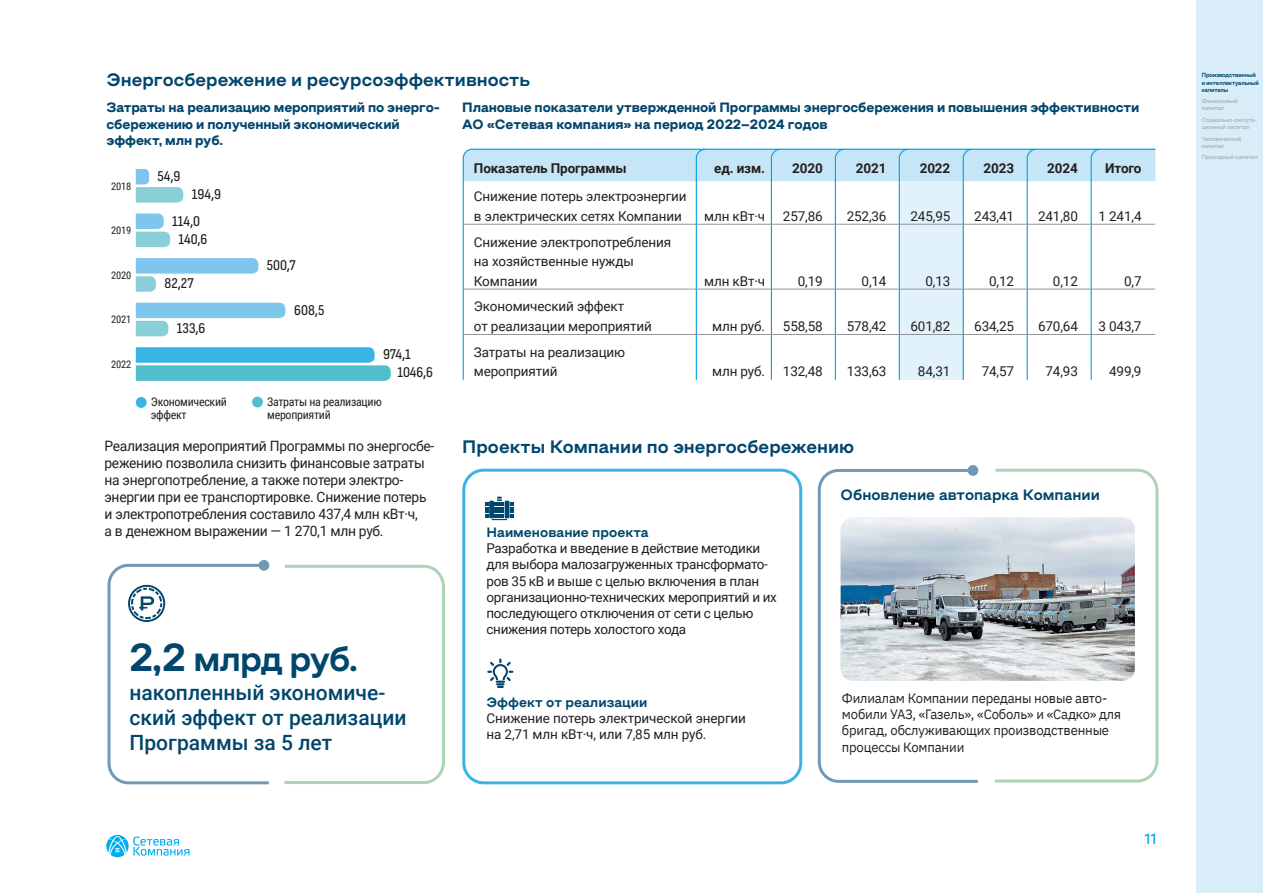
<style>
.page{position:relative;width:1263px;height:893px;background:#fff}
.page>*{position:absolute;margin:0;border:0;box-sizing:border-box;transform-origin:0 0}
.Фактоид_L2{font:700 34.5px "Steppe";letter-spacing:-.03em;color:#01466d}
.Фактоид_L1{font:500 21px/25.2px "Roboto";color:#01466d}
.Подзаголовок{font:700 18px "Steppe";color:#01466d}
.Значение_10{font:500 15px "Sofia Sans Cond";color:#231f20}
.врез_Заголовок{font:700 15px "Steppe";color:#01466d}
.t1{font:500 15px "Steppe";color:#00aeef}
.Текст{font:14.25px/17.1px "Roboto";letter-spacing:-.02em;color:#231f20}
.тблц_текст{font:13.5px/19.5px "Roboto";letter-spacing:-.01em;color:#231f20}
.Текст-2{font:13.5px/16.2px "Roboto";letter-spacing:-.025em;color:#231f20}
.Подзаголовок-2{font:800 13.5px/16.2px "Steppe";letter-spacing:-.01em;color:#01466d}
.врез_Текст{font:13.5px/16.2px "IBM Plex Sans";letter-spacing:-.015em;color:#231f20}
.тблц_header{font:700 13.5px "Roboto";letter-spacing:-.01em;color:#231f20}
.Подзаголовок-3{font:700 13.5px "Steppe";color:#01466d}
.Легенда{font:12px/13.5px "Roboto Condensed";letter-spacing:-.025em;color:#231f20}
.Год{font:10.5px "Roboto Condensed";letter-spacing:-.025em;color:#231f20}
.t2{font:500 6px/7.2px "Steppe";letter-spacing:-.03em;color:#a8a9ad;scale:.94 1}
.t3{font:700 6px/7.2px "Steppe";letter-spacing:-.03em;color:#01466d;scale:.94 1}
.s1{font-size:39px}
</style>
<div class="page">
<div style="left:1196px;top:0;width:67px;height:893px;background:#d9edf9"></div>
<svg style="left:106px;top:835px;width:83px;height:22px"></svg>
<svg style="left:462px;top:148px;width:694px;height:232px"></svg>
<hr style="left:463px;top:224px;width:692px;height:1px;background:#939598">
<hr style="left:463px;top:289px;width:692px;height:1px;background:#939598">
<hr style="left:463px;top:334px;width:692px;height:1px;background:#939598">
<div style="left:258px;top:560px;width:11px;height:11px;background:#7099b6;border-radius:50%"></div>
<svg style="left:284px;top:564px;width:161px;height:220px"></svg>
<div style="left:462px;top:469px;width:340px;height:315px;border:3px solid #39b4e7;border-radius:20px"></div>
<svg style="left:817px;top:467px;width:162px;height:316px"></svg>
<div style="left:967px;top:465px;width:11px;height:11px;background:#7099b6;border-radius:50%"></div>
<svg style="left:995px;top:468px;width:164px;height:315px"></svg>
<div style="left:136px;top:397px;width:11px;height:11px;background:#39b4e7;border-radius:50%"></div>
<div style="left:252px;top:397px;width:11px;height:10px;background:#50bfcb;border-radius:50%"></div>
<svg style="left:136px;top:169px;width:47px;height:34px"></svg>
<svg style="left:136px;top:214px;width:34px;height:33px"></svg>
<svg style="left:136px;top:303px;width:149px;height:33px"></svg>
<svg style="left:136px;top:258px;width:122px;height:34px"></svg>
<svg style="left:136px;top:347px;width:255px;height:34px;background:#5bc2dd"></svg>
<svg style="left:107px;top:562px;width:163px;height:223px"></svg>
<img style="left:841px;top:517px;width:294px;height:164px">
<svg style="left:487px;top:658px;width:26px;height:30px"></svg>
<svg style="left:485px;top:496px;width:28px;height:24px"></svg>
<p class="Подзаголовок" style="left:107px;top:68px;width:425px">Энергосбережение и ресурсоэффективность</p>
<p class="t3" style="left:1202px;top:72px;width:62px">Производственный и интеллектуальный капиталы</p>
<p class="t2" style="left:1202px;top:98px;width:40px">Финансовый капитал</p>
<p class="t2" style="left:1202px;top:116px;width:60px">Социально-репута&shy;ционный капитал</p>
<p class="t2" style="left:1202px;top:135px;width:44px">Человеческий капитал</p>
<p class="t2" style="left:1202px;top:154px;width:61px">Природный капитал</p>
<p class="Подзаголовок-2" style="left:462px;top:100px;width:679px">Плановые показатели утвержденной Программы энергосбережения и повышения эффективности<br>АО «Сетевая компания» на период 2022–2024 годов</p>
<p class="Подзаголовок-2" style="left:107px;top:100px;width:335px">Затраты на реализацию мероприятий по энерго&shy;сбережению и полученный экономический эффект, млн руб.</p>
<p class="Год" style="left:111px;top:179px;width:21px">2018</p>
<p class="Год" style="left:111px;top:223px;width:21px">2019</p>
<p class="Год" style="left:111px;top:268px;width:21px">2020</p>
<p class="Год" style="left:111px;top:312px;width:21px">2021</p>
<p class="Год" style="left:111px;top:357px;width:21px">2022</p>
<p class="Значение_10" style="left:157px;top:168px;width:25px">54,9</p>
<p class="Значение_10" style="left:192px;top:186px;width:31px">194,9</p>
<p class="Значение_10" style="left:172px;top:212px;width:29px">114,0</p>
<p class="Значение_10" style="left:179px;top:230px;width:30px">140,6</p>
<p class="Значение_10" style="left:164px;top:275px;width:31px">82,27</p>
<p class="Значение_10" style="left:177px;top:319px;width:30px">133,6</p>
<p class="Значение_10" style="left:267px;top:257px;width:30px">500,7</p>
<p class="Значение_10" style="left:294px;top:301px;width:32px">608,5</p>
<p class="Значение_10" style="left:383px;top:346px;width:29px">974,1</p>
<p class="Значение_10" style="left:397px;top:364px;width:37px">1046,6</p>
<p class="Легенда" style="left:151px;top:394px;width:78px">Экономический эффект</p>
<p class="Легенда" style="left:267px;top:394px;width:116px">Затраты на реализацию мероприятий</p>
<p class="Текст" style="left:104px;top:437px;width:331px">Реализация мероприятий Программы по энергосбе&shy;режению позволила снизить финансовые затраты на энергопотребление, а также потери электро&shy;энергии при ее транспортировке. Снижение потерь и электропотребления составило 437,4 млн кВт·ч,<br>а в денежном выражении — 1 270,1 млн руб.</p>
<p class="Фактоид_L2" style="left:130px;top:637px;width:230px"><span class="s1">2,2</span> млрд руб.</p>
<p class="Фактоид_L1" style="left:130px;top:679px;width:278px">накопленный экономиче&shy;ский эффект от реализации<br>Программы за 5 лет</p>
<p class="тблц_header" style="left:474px;top:159px;width:154px">Показатель Программы</p>
<p class="тблц_header" style="left:714px;top:159px;width:52px">ед. изм.</p>
<p class="тблц_header" style="left:792px;top:159px;width:32px">2020</p>
<p class="тблц_header" style="left:856px;top:159px;width:32px">2021</p>
<p class="тблц_header" style="left:920px;top:159px;width:32px">2022</p>
<p class="тблц_header" style="left:983px;top:159px;width:32px">2023</p>
<p class="тблц_header" style="left:1047px;top:159px;width:32px">2024</p>
<p class="тблц_header" style="left:1105px;top:159px;width:38px">Итого</p>
<p class="тблц_текст" style="left:474px;top:186px;width:214px">Снижение потерь электроэнергии в электрических сетях Компании</p>
<p class="тблц_текст" style="left:704px;top:206px;width:62px">млн кВт·ч</p>
<p class="тблц_текст" style="left:783px;top:206px;width:41px">257,86</p>
<p class="тблц_текст" style="left:847px;top:206px;width:41px">252,36</p>
<p class="тблц_текст" style="left:910px;top:206px;width:41px">245,95</p>
<p class="тблц_текст" style="left:974px;top:206px;width:41px">243,41</p>
<p class="тблц_текст" style="left:1038px;top:206px;width:41px">241,80</p>
<p class="тблц_текст" style="left:1098px;top:206px;width:45px">1 241,4</p>
<p class="тблц_текст" style="left:474px;top:231px;width:199px">Снижение электропотребления на хозяйственные нужды<br>Компании</p>
<p class="тблц_текст" style="left:474px;top:296px;width:179px">Экономический эффект<br>от реализации мероприятий</p>
<p class="тблц_текст" style="left:474px;top:342px;width:153px">Затраты на реализацию мероприятий</p>
<p class="тблц_текст" style="left:704px;top:270px;width:62px">млн кВт·ч</p>
<p class="тблц_текст" style="left:798px;top:270px;width:26px">0,19</p>
<p class="тблц_текст" style="left:861px;top:270px;width:26px">0,14</p>
<p class="тблц_текст" style="left:925px;top:270px;width:26px">0,13</p>
<p class="тблц_текст" style="left:989px;top:270px;width:26px">0,12</p>
<p class="тблц_текст" style="left:1053px;top:270px;width:26px">0,12</p>
<p class="тблц_текст" style="left:1124px;top:270px;width:19px">0,7</p>
<p class="тблц_текст" style="left:712px;top:316px;width:54px">млн руб.</p>
<p class="тблц_текст" style="left:783px;top:316px;width:41px">558,58</p>
<p class="тблц_текст" style="left:847px;top:316px;width:41px">578,42</p>
<p class="тблц_текст" style="left:910px;top:316px;width:41px">601,82</p>
<p class="тблц_текст" style="left:974px;top:316px;width:41px">634,25</p>
<p class="тблц_текст" style="left:1038px;top:316px;width:41px">670,64</p>
<p class="тблц_текст" style="left:1098px;top:316px;width:45px">3 043,7</p>
<p class="тблц_текст" style="left:712px;top:361px;width:54px">млн руб.</p>
<p class="тблц_текст" style="left:783px;top:361px;width:41px">132,48</p>
<p class="тблц_текст" style="left:847px;top:361px;width:41px">133,63</p>
<p class="тблц_текст" style="left:918px;top:361px;width:34px">84,31</p>
<p class="тблц_текст" style="left:982px;top:361px;width:34px">74,57</p>
<p class="тблц_текст" style="left:1045px;top:361px;width:34px">74,93</p>
<p class="тблц_текст" style="left:1109px;top:361px;width:34px">499,9</p>
<p class="Подзаголовок" style="left:462px;top:435px;width:393px">Проекты Компании по энергосбережению</p>
<p class="Подзаголовок-3" style="left:486px;top:524px;width:164px">Наименование проекта</p>
<p class="Текст-2" style="left:486px;top:540px;width:292px">Разработка и введение в действие методики для выбора малозагруженных трансформато&shy;ров 35 кВ и выше с целью включения в план организационно-технических мероприятий и их последующего отключения от сети с целью снижения потерь холостого хода</p>
<p class="Подзаголовок-3" style="left:486px;top:694px;width:162px">Эффект от реализации</p>
<p class="Текст-2" style="left:486px;top:710px;width:261px">Снижение потерь электрической энергии на 2,71 млн кВт·ч, или 7,85 млн руб.</p>
<p class="врез_Заголовок" style="left:841px;top:486px;width:261px">Обновление автопарка Компании</p>
<p class="врез_Текст" style="left:842px;top:689px;width:281px">Филиалам Компании переданы новые авто&shy;мобили УАЗ, «Газель», «Соболь» и «Садко» для бригад, обслуживающих производственные процессы Компании</p>
<p class="t1" style="left:1144px;top:830px;width:14px">11</p>
</div>
